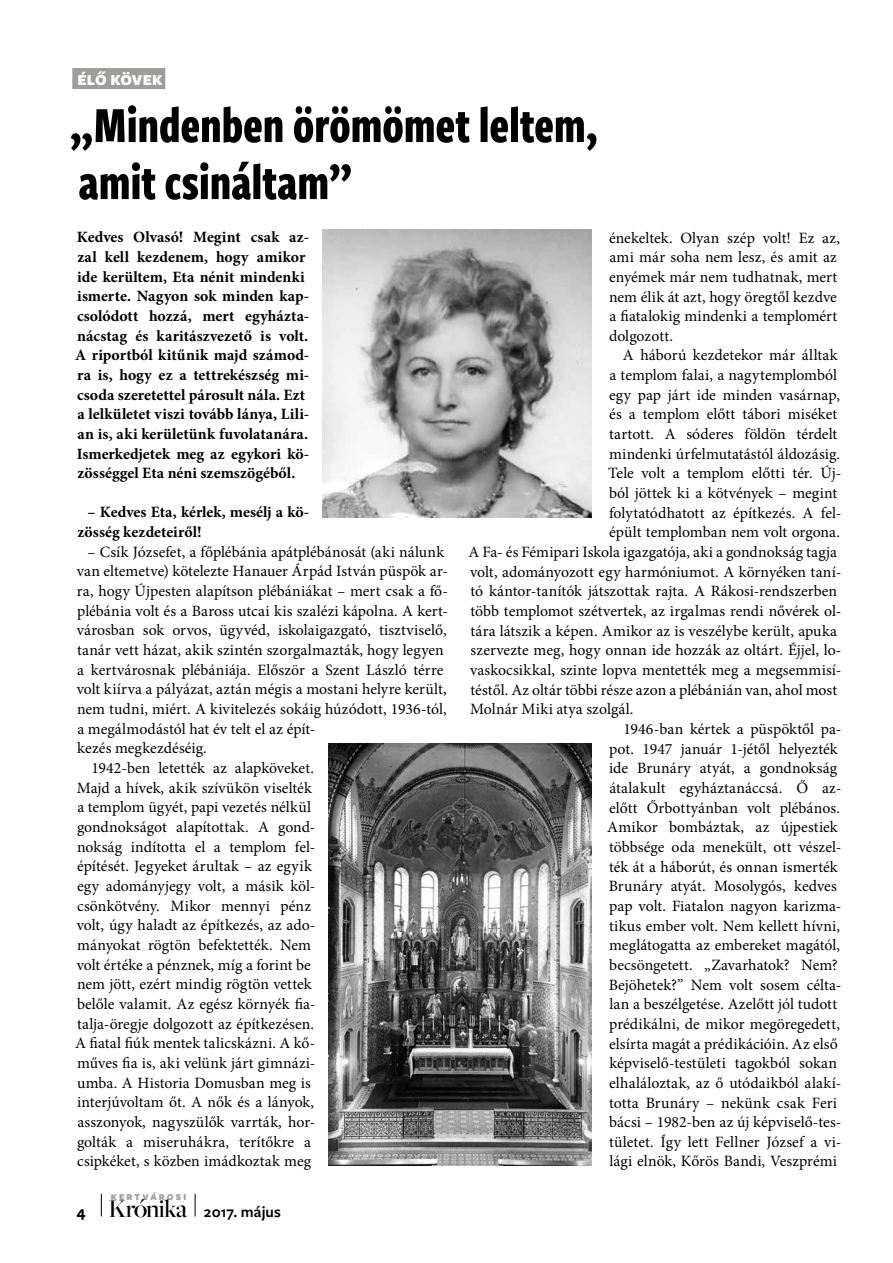
<style>
.page{position:relative;width:893px;height:1263px;background:#fff}
.page>*{position:absolute;margin:0;border:0;box-sizing:border-box;transform-origin:0 0}
.t1{font:700 52.5px/57px "Freight Sans Cmp Pro";letter-spacing:-.005em;color:#000}
.t2{font:500 26.4px "Freight Big Pro";letter-spacing:-.03em;color:#000}
.t3{font:15.75px/19.6px "Minion Pro";color:#000}
.t4{font:700 15.75px/19.6px "Minion Pro";letter-spacing:.005em;color:#000}
.t5{font:600 15.75px "Freight Sans Pro";letter-spacing:.005em;color:#000}
.t6{font:900 15.75px "Freight Sans Pro";color:#fff}
.t7{font:700 15.75px "Freight Sans Pro";color:#000}
.t8{font:900 9.3px "Freight Sans Pro";letter-spacing:.22em;color:#9d9d9c}
</style>
<div class="page">
<svg style="left:101px;top:1194px;width:1px;height:22px"></svg>
<svg style="left:195px;top:1194px;width:1px;height:22px"></svg>
<div style="left:72px;top:68px;width:93px;height:21px;background:#9d9d9c"></div>
<img style="left:323px;top:230px;width:268px;height:287px">
<img style="left:329px;top:743px;width:262px;height:423px">
<p class="t6" style="left:77px;top:69px;width:87px">ÉLŐ KÖVEK</p>
<h1 class="t1" style="left:70px;top:95px;width:529px">„Mindenben örömömet leltem, amit csináltam”</h1>
<p class="t4" style="left:75px;top:227px;width:236px">Kedves Olvasó! Megint csak az&shy;zal kell kezdenem, hogy amikor ide kerültem, Eta nénit mindenki ismerte. Nagyon sok minden kap&shy;csolódott hozzá, mert egyházta&shy;nácstag és karitászvezető is volt.<br>A riportból kitűnik majd számod&shy;ra is, hogy ez a tettrekészség mi&shy;csoda szeretettel párosult nála. Ezt a lelkületet viszi tovább lánya, Lili&shy;an is, aki kerületünk fuvolatanára.<br>Ismerkedjetek meg az egykori kö&shy;zösséggel Eta néni szemszögéből.</p>
<p class="t4" style="left:77px;top:502px;width:234px;text-indent:10px">– Kedves Eta, kérlek, mesélj a kö&shy;zösség kezdeteiről!</p>
<p class="t3" style="left:88px;top:542px;width:359px">– Csík Józsefet, a főplébánia apátplébánosát (aki nálunk</p>
<p class="t3" style="left:77px;top:562px;width:373px">van eltemetve) kötelezte Hanauer Árpád István püspök ar-</p>
<p class="t3" style="left:77px;top:581px;width:373px">ra, hogy Újpesten alapítson plébániákat – mert csak a fő-</p>
<p class="t3" style="left:77px;top:601px;width:372px">plébánia volt és a Baross utcai kis szalézi kápolna. A kert-</p>
<p class="t3" style="left:77px;top:621px;width:371px">városban sok orvos, ügyvéd, iskolaigazgató, tisztviselő,</p>
<p class="t3" style="left:77px;top:640px;width:368px">tanár vett házat, akik szintén szorgalmazták, hogy legyen</p>
<p class="t3" style="left:77px;top:660px;width:368px">a kertvárosnak plébániája. Először a Szent László térre</p>
<p class="t3" style="left:77px;top:680px;width:371px">volt kiírva a pályázat, aztán mégis a mostani helyre került,</p>
<p class="t3" style="left:77px;top:699px;width:371px">nem tudni, miért. A kivitelezés sokáig húzódott, 1936-tól,</p>
<p class="t3" style="left:77px;top:719px;width:240px">a megálmodástól hat év telt el az épít-</p>
<p class="t3" style="left:77px;top:739px;width:131px">kezés megkezdéséig.</p>
<p class="t3" style="left:91px;top:758px;width:224px">1942-ben letették az alapköveket.</p>
<p class="t3" style="left:77px;top:778px;width:237px">Majd a hívek, akik szívükön viselték</p>
<p class="t3" style="left:77px;top:797px;width:235px">a templom ügyét, papi vezetés nélkül</p>
<p class="t3" style="left:77px;top:817px;width:240px">gondnokságot alapítottak. A gond-</p>
<p class="t3" style="left:77px;top:837px;width:240px">nokság indította el a templom fel-</p>
<p class="t3" style="left:77px;top:856px;width:236px">építését. Jegyeket árultak – az egyik</p>
<p class="t3" style="left:77px;top:876px;width:240px">egy adományjegy volt, a másik köl-</p>
<p class="t3" style="left:77px;top:896px;width:235px">csönkötvény. Mikor mennyi pénz</p>
<p class="t3" style="left:77px;top:915px;width:240px">volt, úgy haladt az építkezés, az ado-</p>
<p class="t3" style="left:77px;top:935px;width:236px">mányokat rögtön befektették. Nem</p>
<p class="t3" style="left:77px;top:955px;width:236px">volt értéke a pénznek, míg a forint be</p>
<p class="t3" style="left:77px;top:974px;width:236px">nem jött, ezért mindig rögtön vettek</p>
<p class="t3" style="left:77px;top:994px;width:240px">belőle valamit. Az egész környék fia-</p>
<p class="t3" style="left:77px;top:1014px;width:238px">talja-öregje dolgozott az építkezésen.</p>
<p class="t3" style="left:75px;top:1033px;width:242px">A fiatal fiúk mentek talicskázni. A kő-</p>
<p class="t3" style="left:77px;top:1053px;width:240px">műves fia is, aki velünk járt gimnázi-</p>
<p class="t3" style="left:77px;top:1073px;width:235px">umba. A Historia Domusban meg is</p>
<p class="t3" style="left:77px;top:1092px;width:239px">interjúvoltam őt. A nők és a lányok,</p>
<p class="t3" style="left:77px;top:1112px;width:240px">asszonyok, nagyszülők varrták, hor-</p>
<p class="t3" style="left:77px;top:1132px;width:236px">golták a miseruhákra, terítőkre a</p>
<p class="t3" style="left:77px;top:1151px;width:236px">csipkéket, s közben imádkoztak meg</p>
<p class="t3" style="left:609px;top:228px;width:232px">énekeltek. Olyan szép volt! Ez az, ami már soha nem lesz, és amit az enyémek már nem tudhatnak, mert nem élik át azt, hogy öregtől kezdve a fiatalokig mindenki a templomért dolgozott.</p>
<p class="t3" style="left:623px;top:346px;width:217px">A háború kezdetekor már álltak</p>
<p class="t3" style="left:609px;top:365px;width:229px">a templom falai, a nagytemplomból</p>
<p class="t3" style="left:609px;top:385px;width:232px">egy pap járt ide minden vasárnap,</p>
<p class="t3" style="left:609px;top:405px;width:230px">és a templom előtt tábori miséket</p>
<p class="t3" style="left:609px;top:424px;width:230px">tartott. A sóderes földön térdelt</p>
<p class="t3" style="left:609px;top:444px;width:232px">mindenki úrfelmutatástól áldozásig.</p>
<p class="t3" style="left:608px;top:464px;width:235px">Tele volt a templom előtti tér. Új-</p>
<p class="t3" style="left:609px;top:483px;width:230px">ból jöttek ki a kötvények – megint</p>
<p class="t3" style="left:609px;top:503px;width:234px">folytatódhatott az építkezés. A fel-</p>
<p class="t3" style="left:609px;top:523px;width:232px">épült templomban nem volt orgona.</p>
<p class="t3" style="left:468px;top:542px;width:370px">A Fa- és Fémipari Iskola igazgatója, aki a gondnokság tagja</p>
<p class="t3" style="left:470px;top:562px;width:373px">volt, adományozott egy harmóniumot. A környéken taní-</p>
<p class="t3" style="left:470px;top:582px;width:368px">tó kántor-tanítók játszottak rajta. A Rákosi-rendszerben</p>
<p class="t3" style="left:470px;top:601px;width:373px">több templomot szétvertek, az irgalmas rendi nővérek ol-</p>
<p class="t3" style="left:470px;top:621px;width:368px">tára látszik a képen. Amikor az is veszélybe került, apuka</p>
<p class="t3" style="left:471px;top:641px;width:372px">szervezte meg, hogy onnan ide hozzák az oltárt. Éjjel, lo-</p>
<p class="t3" style="left:470px;top:660px;width:373px">vaskocsikkal, szinte lopva mentették meg a megsemmisí-</p>
<p class="t3" style="left:470px;top:680px;width:368px">téstől. Az oltár többi része azon a plébánián van, ahol most</p>
<p class="t3" style="left:470px;top:699px;width:165px">Molnár Miki atya szolgál.</p>
<p class="t3" style="left:623px;top:719px;width:220px">1946-ban kértek a püspöktől pa-</p>
<p class="t3" style="left:609px;top:739px;width:230px">pot. 1947 január 1-jétől helyezték</p>
<p class="t3" style="left:609px;top:758px;width:230px">ide Brunáry atyát, a gondnokság</p>
<p class="t3" style="left:609px;top:778px;width:234px">átalakult egyháztanáccsá. Ő az-</p>
<p class="t3" style="left:609px;top:798px;width:232px">előtt Őrbottyánban volt plébános.</p>
<p class="t3" style="left:607px;top:817px;width:232px">Amikor bombáztak, az újpestiek</p>
<p class="t3" style="left:609px;top:837px;width:234px">többsége oda menekült, ott vészel-</p>
<p class="t3" style="left:609px;top:857px;width:230px">ték át a háborút, és onnan ismerték</p>
<p class="t3" style="left:609px;top:876px;width:230px">Brunáry atyát. Mosolygós, kedves</p>
<p class="t3" style="left:609px;top:896px;width:234px">pap volt. Fiatalon nagyon karizma-</p>
<p class="t3" style="left:609px;top:916px;width:232px">tikus ember volt. Nem kellett hívni,</p>
<p class="t3" style="left:609px;top:935px;width:232px">meglátogatta az embereket magától,</p>
<p class="t3" style="left:609px;top:955px;width:230px">becsöngetett. „Zavarhatok? Nem?</p>
<p class="t3" style="left:609px;top:975px;width:234px">Bejöhetek?” Nem volt sosem célta-</p>
<p class="t3" style="left:609px;top:994px;width:229px">lan a beszélgetése. Azelőtt jól tudott</p>
<p class="t3" style="left:609px;top:1014px;width:232px">prédikálni, de mikor megöregedett,</p>
<p class="t3" style="left:609px;top:1034px;width:230px">elsírta magát a prédikációin. Az első</p>
<p class="t3" style="left:609px;top:1053px;width:229px">képviselő-testületi tagokból sokan</p>
<p class="t3" style="left:609px;top:1073px;width:234px">elhaláloztak, az ő utódaikból alakí-</p>
<p class="t3" style="left:609px;top:1093px;width:229px">totta Brunáry – nekünk csak Feri</p>
<p class="t3" style="left:609px;top:1112px;width:234px">bácsi – 1982-ben az új képviselő-tes-</p>
<p class="t3" style="left:609px;top:1132px;width:234px">tületet. Így lett Fellner József a vi-</p>
<p class="t3" style="left:609px;top:1152px;width:229px">lági elnök, Kőrös Bandi, Veszprémi</p>
<p class="t8" style="left:111px;top:1190px;width:77px">KERTVÁROSI</p>
<h2 class="t2" style="left:108px;top:1191px;width:80px">Krónika</h2>
<p class="t7" style="left:77px;top:1200px;width:11px">4</p>
<p class="t5" style="left:204px;top:1201px;width:78px">2017. május</p>
</div>
